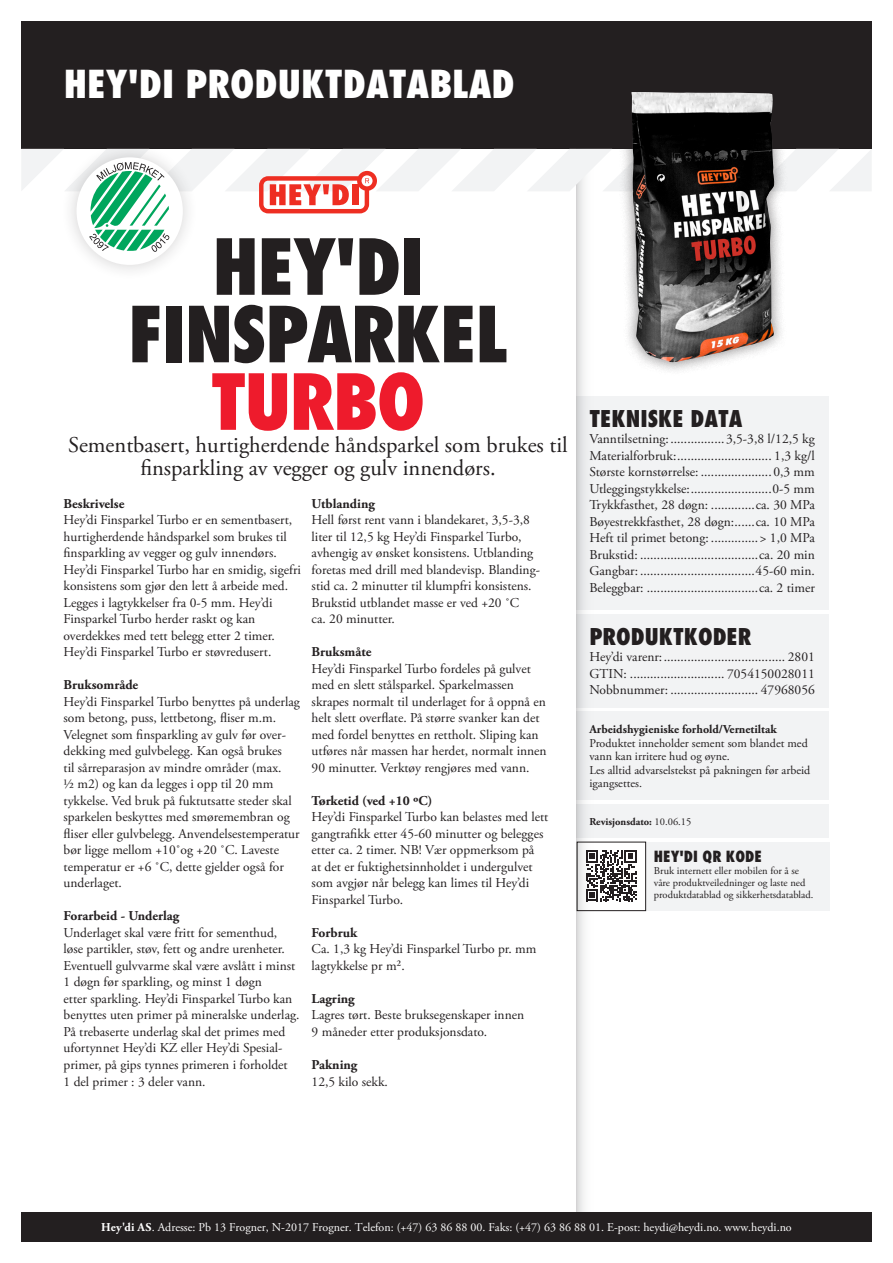
<style>
.page{position:relative;width:893px;height:1263px;background:#fff}
.page>*{position:absolute;margin:0;border:0;box-sizing:border-box;transform-origin:0 0}
.t1{font:800 condensed 75px/67.5px "Futura";letter-spacing:-.025em;color:#231f20;text-align:center}
.t2{font:800 condensed 75px "Futura";letter-spacing:-.025em;color:#ee1b2c}
.t3{font:800 condensed 37.5px "Futura";color:#fff}
.t4{font:22.5px "Adobe Garamond Pro";color:#231f20}
.t5{font:800 condensed 22.5px "Futura";color:#231f20}
.t6{font:800 condensed 15px "Futura";color:#231f20}
.t7{font:13.5px/16.5px "Adobe Garamond Pro";color:#231f20}
.t8{font:700 13.5px "Adobe Garamond Pro";color:#231f20}
.t9{font:12px "Adobe Garamond Pro";color:#fff}
.t10{font:12px/13.5px "Adobe Garamond Pro";color:#231f20}
.t11{font:700 12px "Adobe Garamond Pro";color:#231f20}
.t12{font:10.5px/12px "Adobe Garamond Pro";color:#231f20}
.t13{font:700 10.5px "Adobe Garamond Pro";color:#231f20}
.s1{font-weight:400}
.s2{font-weight:700}
</style>
<div class="page">
<div style="left:21px;top:21px;width:851px;height:128px;background:#231f20"></div>
<div style="left:21px;top:1212px;width:851px;height:30px;background:#231f20"></div>
<div style="left:577px;top:842px;width:69px;height:69px;border:1px solid #231f20"></div>
<div style="left:646px;top:842px;width:183px;height:69px;background:#f2f3f4"></div>
<svg style="left:598px;top:850px;width:39px;height:51px"></svg>
<div style="left:577px;top:804px;width:252px;height:33px;background:#f2f3f4"></div>
<div style="left:577px;top:396px;width:252px;height:214px;background:#f2f3f4"></div>
<div style="left:577px;top:614px;width:252px;height:94px;background:#f2f3f4"></div>
<div style="left:577px;top:712px;width:252px;height:88px;background:#f2f3f4"></div>
<svg style="left:577px;top:252px;width:21px;height:960px"></svg>
<div style="left:618px;top:78px;width:170px;height:298px;background:#231f20;opacity:.5"></div>
<img style="left:631px;top:92px;width:144px;height:271px">
<div style="left:61px;top:141px;width:138px;height:140px;background:#231f20;opacity:.2"></div>
<div style="left:77px;top:157px;width:106px;height:108px;background:#fff;border-radius:50%"></div>
<svg style="left:22px;top:149px;width:849px;height:103px"></svg>
<h2 class="t3" style="left:64px;top:60px;width:452px">HEY'DI PRODUKTDATABLAD</h2>
<p class="t1" style="left:128px;top:232px;width:382px">HEY'DI<br>FINSPARKEL</p>
<p class="t2" style="left:211px;top:354px;width:216px">TURBO</p>
<p class="t4" style="left:140px;top:454px;width:357px">finsparkling av vegger og gulv innendørs.</p>
<p class="t4" style="left:68px;top:432px;width:501px">Sementbasert, hurtigherdende håndsparkel som brukes til</p>
<p class="t8" style="left:64px;top:496px;width:62px">Beskrivelse</p>
<p class="t7" style="left:64px;top:512px;width:239px">Hey’di Finsparkel Turbo er en sementbasert, hurtigherdende håndsparkel som brukes til finsparkling av vegger og gulv innendørs.<br>Hey’di Finsparkel Turbo har en smidig, sigefri konsistens som gjør den lett å arbeide med.<br>Legges i lagtykkelser fra 0-5 mm. Hey’di</p>
<p class="t7" style="left:64px;top:611px;width:193px">Finsparkel Turbo herder raskt og kan</p>
<p class="t7" style="left:64px;top:628px;width:213px">overdekkes med tett belegg etter 2 timer.</p>
<p class="t7" style="left:64px;top:644px;width:209px">Hey’di Finsparkel Turbo er støvredusert.</p>
<p class="t8" style="left:64px;top:677px;width:76px">Bruksområde</p>
<p class="t7" style="left:64px;top:694px;width:238px">Hey’di Finsparkel Turbo benyttes på underlag som betong, puss, lettbetong, fliser m.m.</p>
<p class="t7" style="left:64px;top:727px;width:238px">Velegnet som finsparkling av gulv før over&shy;dekking med gulvbelegg. Kan også brukes<br>til sårreparasjon av mindre områder (max.<br>½ m2) og kan da legges i opp til 20 mm tykkelse. Ved bruk på fuktutsatte steder skal sparkelen beskyttes med smøremembran og fliser eller gulvbelegg. Anvendelsestemperatur bør ligge mellom +10˚og +20 ˚C. Laveste temperatur er +6 ˚C, dette gjelder også for underlaget.</p>
<p class="t8" style="left:64px;top:908px;width:117px">Forarbeid - Underlag</p>
<p class="t7" style="left:64px;top:925px;width:233px">Underlaget skal være fritt for sementhud, løse partikler, støv, fett og andre urenheter.<br>Eventuell gulvvarme skal være avslått i minst 1 døgn før sparkling, og minst 1 døgn</p>
<p class="t7" style="left:64px;top:991px;width:237px">etter sparkling. Hey’di Finsparkel Turbo kan benyttes uten primer på mineralske underlag.<br>På trebaserte underlag skal det primes med ufortynnet Hey’di KZ eller Hey’di Spesial&shy;primer, på gips tynnes primeren i forholdet</p>
<p class="t7" style="left:64px;top:1073px;width:144px">1 del primer : 3 deler vann.</p>
<p class="t8" style="left:312px;top:496px;width:65px">Utblanding</p>
<p class="t7" style="left:312px;top:512px;width:230px">Hell først rent vann i blandekaret, 3,5-3,8 liter til 12,5 kg Hey’di Finsparkel Turbo, avhengig av ønsket konsistens. Utblanding foretas med drill med blandevisp. Blanding&shy;stid ca. 2 minutter til klumpfri konsistens.<br>Brukstid utblandet masse er ved +20 ˚C</p>
<p class="t7" style="left:312px;top:611px;width:85px">ca. 20 minutter.</p>
<p class="t8" style="left:312px;top:644px;width:61px">Bruksmåte</p>
<p class="t7" style="left:312px;top:661px;width:237px">Hey’di Finsparkel Turbo fordeles på gulvet med en slett stålsparkel. Sparkelmassen skrapes normalt til underlaget for å oppnå en helt slett overflate. På større svanker kan det med fordel benyttes en rettholt. Sliping kan utføres når massen har herdet, normalt innen 90 minutter. Verktøy rengjøres med vann.</p>
<p class="t8" style="left:312px;top:793px;width:122px">Tørketid (ved +10 ºC)</p>
<p class="t7" style="left:312px;top:809px;width:238px">Hey’di Finsparkel Turbo kan belastes med lett gangtrafikk etter 45-60 minutter og belegges etter ca. 2 timer. NB! Vær oppmerksom på<br>at det er fuktighetsinnholdet i undergulvet som avgjør når belegg kan limes til Hey’di Finsparkel Turbo.</p>
<p class="t8" style="left:312px;top:925px;width:47px">Forbruk</p>
<p class="t7" style="left:312px;top:941px;width:226px">Ca. 1,3 kg Hey’di Finsparkel Turbo pr. mm lagtykkelse pr m².</p>
<p class="t8" style="left:312px;top:991px;width:45px">Lagring</p>
<p class="t7" style="left:312px;top:1007px;width:214px">Lagres tørt. Beste bruksegenskaper innen</p>
<p class="t7" style="left:312px;top:1024px;width:177px">9 måneder etter produksjonsdato.</p>
<p class="t8" style="left:312px;top:1057px;width:47px">Pakning</p>
<p class="t7" style="left:312px;top:1073px;width:78px">12,5 kilo sekk.</p>
<p class="t5" style="left:589px;top:404px;width:155px">TEKNISKE DATA</p>
<p class="t7" style="left:589px;top:431px;width:227px">Vanntilsetning:................3,5-3,8 l/12,5 kg</p>
<p class="t7" style="left:589px;top:448px;width:227px">Materialforbruk:............................ 1,3 kg/l</p>
<p class="t7" style="left:589px;top:464px;width:227px">Største kornstørrelse: .....................0,3 mm</p>
<p class="t7" style="left:589px;top:481px;width:227px">Utleggingstykkelse:........................0-5 mm</p>
<p class="t7" style="left:589px;top:497px;width:227px">Trykkfasthet, 28 døgn: .............ca. 30 MPa</p>
<p class="t7" style="left:589px;top:514px;width:227px">Bøyestrekkfasthet, 28 døgn:......ca. 10 MPa</p>
<p class="t7" style="left:589px;top:530px;width:227px">Heft til primet betong: ..............&gt; 1,0 MPa</p>
<p class="t7" style="left:589px;top:547px;width:227px">Brukstid: ...................................ca. 20 min</p>
<p class="t7" style="left:589px;top:563px;width:227px">Gangbar: ..................................45-60 min.</p>
<p class="t7" style="left:589px;top:580px;width:227px">Beleggbar: .................................ca. 2 timer</p>
<p class="t5" style="left:589px;top:622px;width:163px">PRODUKTKODER</p>
<p class="t7" style="left:589px;top:649px;width:227px">Hey’di varenr:.................................... 2801</p>
<p class="t7" style="left:589px;top:666px;width:227px">GTIN: ............................ 7054150028011</p>
<p class="t7" style="left:589px;top:682px;width:227px">Nobbnummer: .......................... 47968056</p>
<p class="t11" style="left:589px;top:722px;width:189px">Arbeidshygieniske forhold/Vernetiltak</p>
<p class="t10" style="left:589px;top:737px;width:220px">Produktet inneholder sement som blandet med vann kan irritere hud og øyne.</p>
<p class="t10" style="left:589px;top:764px;width:222px">Les alltid advarselstekst på pakningen før arbeid igangsettes.</p>
<p class="t13" style="left:589px;top:815px;width:103px">Revisjonsdato: <span class="s1">10.06.15</span></p>
<p class="t6" style="left:654px;top:847px;width:110px">HEY'DI QR KODE</p>
<p class="t12" style="left:654px;top:865px;width:161px">Bruk internett eller mobilen for å se våre produktveiledninger og laste ned produktdatablad og sikkerhetsdatablad.</p>
<p class="t9" style="left:101px;top:1220px;width:692px"><span class="s2">Hey'di AS</span>. Adresse: Pb 13 Frogner, N-2017 Frogner. Telefon: (+47) 63 86 88 00. Faks: (+47) 63 86 88 01. E-post: heydi@heydi.no. www.heydi.no</p>
</div>
